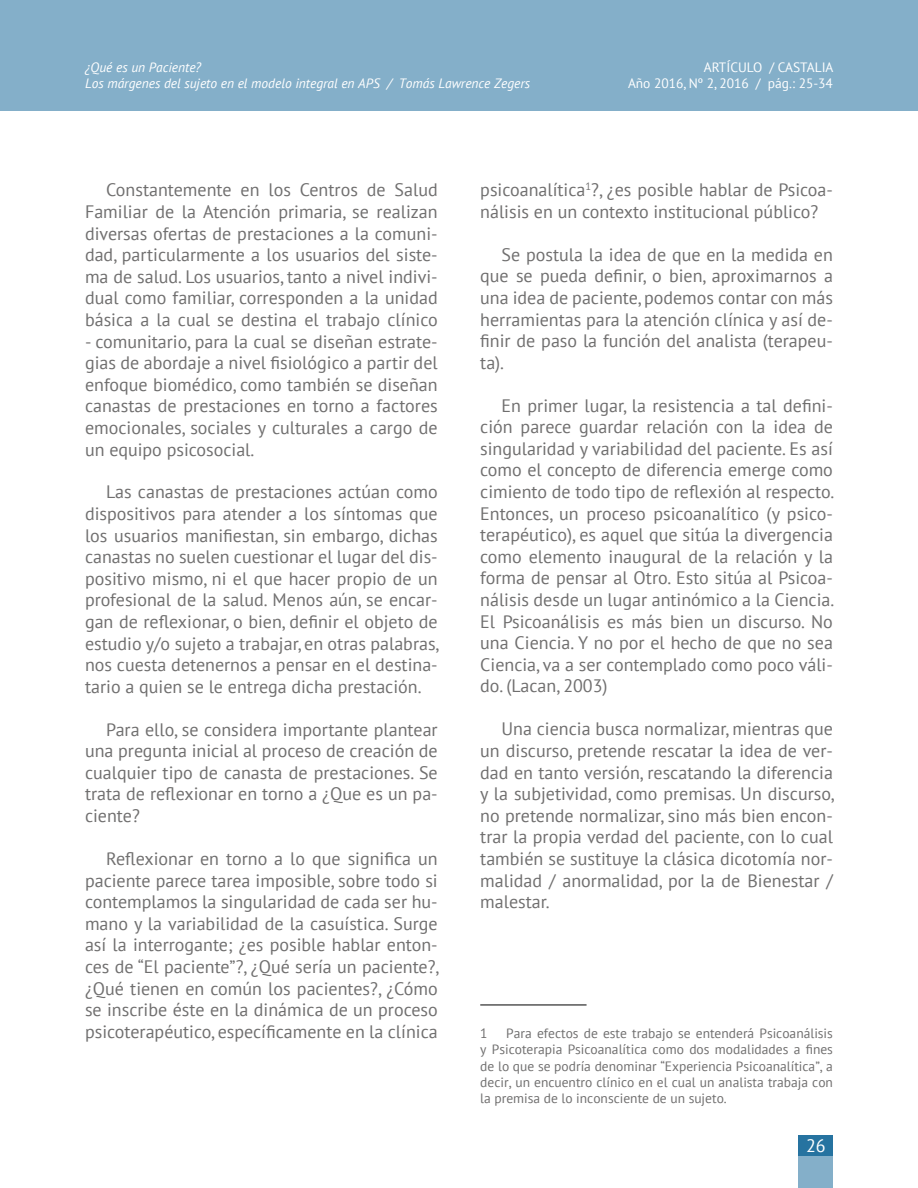
<style>
.page{position:relative;width:918px;height:1188px;background:#fff}
.page>*{position:absolute;margin:0;border:0;box-sizing:border-box;transform-origin:0 0}
.t1{font:18px/21.6px "PT Sans";color:#706f6f;text-align:justify}
.t2{font:18px "PT Sans";color:#fff}
.t3{font:13.5px/16.2px "PT Sans";color:#706f6f;text-align:justify}
.t4{font:italic 13.5px/16.2px "PT Sans";color:#fff}
.t5{font:13.5px/16.2px "PT Sans";color:#fff;text-align:right}
</style>
<div class="page">
<div style="left:0;top:0;width:918px;height:111px;background:#84afc9"></div>
<div style="left:799px;top:1135px;width:34px;height:53px;background:#84afc9"></div>
<div style="left:799px;top:1135px;width:34px;height:21px;background:#2673a0"></div>
<hr style="left:480px;top:1005px;width:107px;height:1px;background:#000">
<p class="t4" style="left:85px;top:60px;width:447px">¿Qué es un Paciente?<br>Los márgenes del sujeto en el modelo integral en APS / Tomás Lawrence Zegers</p>
<p class="t5" style="left:628px;top:60px;width:207px">ARTÍCULO / CASTALIA<br>Año 2016, Nº 2, 2016 / pág.: 25-34</p>
<p class="t1" style="left:85px;top:180px;width:354px;text-indent:21px">Constantemente en los Centros de Salud Familiar de la Atención primaria, se realizan diversas ofertas de prestaciones a la comuni&shy;dad, particularmente a los usuarios del siste&shy;ma de salud. Los usuarios, tanto a nivel indivi&shy;dual como familiar, corresponden a la unidad básica a la cual se destina el trabajo clínico</p>
<p class="t1" style="left:85px;top:331px;width:354px">- comunitario, para la cual se diseñan estrate&shy;gias de abordaje a nivel fisiológico a partir del enfoque biomédico, como también se diseñan canastas de prestaciones en torno a factores emocionales, sociales y culturales a cargo de un equipo psicosocial.</p>
<p class="t1" style="left:85px;top:482px;width:356px;text-indent:21px">Las canastas de prestaciones actúan como dispositivos para atender a los síntomas que los usuarios manifiestan, sin embargo, dichas canastas no suelen cuestionar el lugar del dis&shy;positivo mismo, ni el que hacer propio de un profesional de la salud. Menos aún, se encar&shy;gan de reflexionar, o bien, definir el objeto de estudio y/o sujeto a trabajar, en otras palabras, nos cuesta detenernos a pensar en el destina&shy;tario a quien se le entrega dicha prestación.</p>
<p class="t1" style="left:85px;top:719px;width:354px;text-indent:21px">Para ello, se considera importante plantear una pregunta inicial al proceso de creación de cualquier tipo de canasta de prestaciones. Se trata de reflexionar en torno a ¿Que es un pa&shy;ciente?</p>
<p class="t1" style="left:85px;top:848px;width:356px;text-indent:21px">Reflexionar en torno a lo que significa un paciente parece tarea imposible, sobre todo si contemplamos la singularidad de cada ser hu&shy;mano y la variabilidad de la casuística. Surge así la interrogante; ¿es posible hablar enton&shy;ces de “El paciente”?, ¿Qué sería un paciente?, ¿Qué tienen en común los pacientes?, ¿Cómo se inscribe éste en la dinámica de un proceso psicoterapéutico, específicamente en la clínica</p>
<p class="t1" style="left:480px;top:180px;width:354px">psicoanalítica<sup>1</sup>?, ¿es posible hablar de Psicoa&shy;nálisis en un contexto institucional público?</p>
<p class="t1" style="left:480px;top:244px;width:354px;text-indent:21px">Se postula la idea de que en la medida en que se pueda definir, o bien, aproximarnos a una idea de paciente, podemos contar con más herramientas para la atención clínica y así de&shy;finir de paso la función del analista (terapeu&shy;ta).</p>
<p class="t1" style="left:480px;top:395px;width:356px;text-indent:21px">En primer lugar, la resistencia a tal defini&shy;ción parece guardar relación con la idea de singularidad y variabilidad del paciente. Es así como el concepto de diferencia emerge como cimiento de todo tipo de reflexión al respecto.<br>Entonces, un proceso psicoanalítico (y psico&shy;terapéutico), es aquel que sitúa la divergencia como elemento inaugural de la relación y la forma de pensar al Otro. Esto sitúa al Psicoa&shy;nálisis desde un lugar antinómico a la Ciencia.<br>El Psicoanálisis es más bien un discurso. No una Ciencia. Y no por el hecho de que no sea Ciencia, va a ser contemplado como poco váli&shy;do. (Lacan, 2003)</p>
<p class="t1" style="left:480px;top:719px;width:356px;text-indent:21px">Una ciencia busca normalizar, mientras que un discurso, pretende rescatar la idea de ver&shy;dad en tanto versión, rescatando la diferencia y la subjetividad, como premisas. Un discurso, no pretende normalizar, sino más bien encon&shy;trar la propia verdad del paciente, con lo cual también se sustituye la clásica dicotomía nor&shy;malidad / anormalidad, por la de Bienestar / malestar.</p>
<p class="t3" style="left:480px;top:1026px;width:354px;text-indent:26px">Para efectos de este trabajo se entenderá Psicoanálisis y Psicoterapia Psicoanalítica como dos modalidades a fines de lo que se podría denominar “Experiencia Psicoanalítica”, a decir, un encuentro clínico en el cual un analista trabaja con la premisa de lo inconsciente de un sujeto.</p>
<p class="t3" style="left:480px;top:1026px;width:9px">1</p>
<p class="t2" style="left:806px;top:1136px;width:21px">26</p>
</div>
